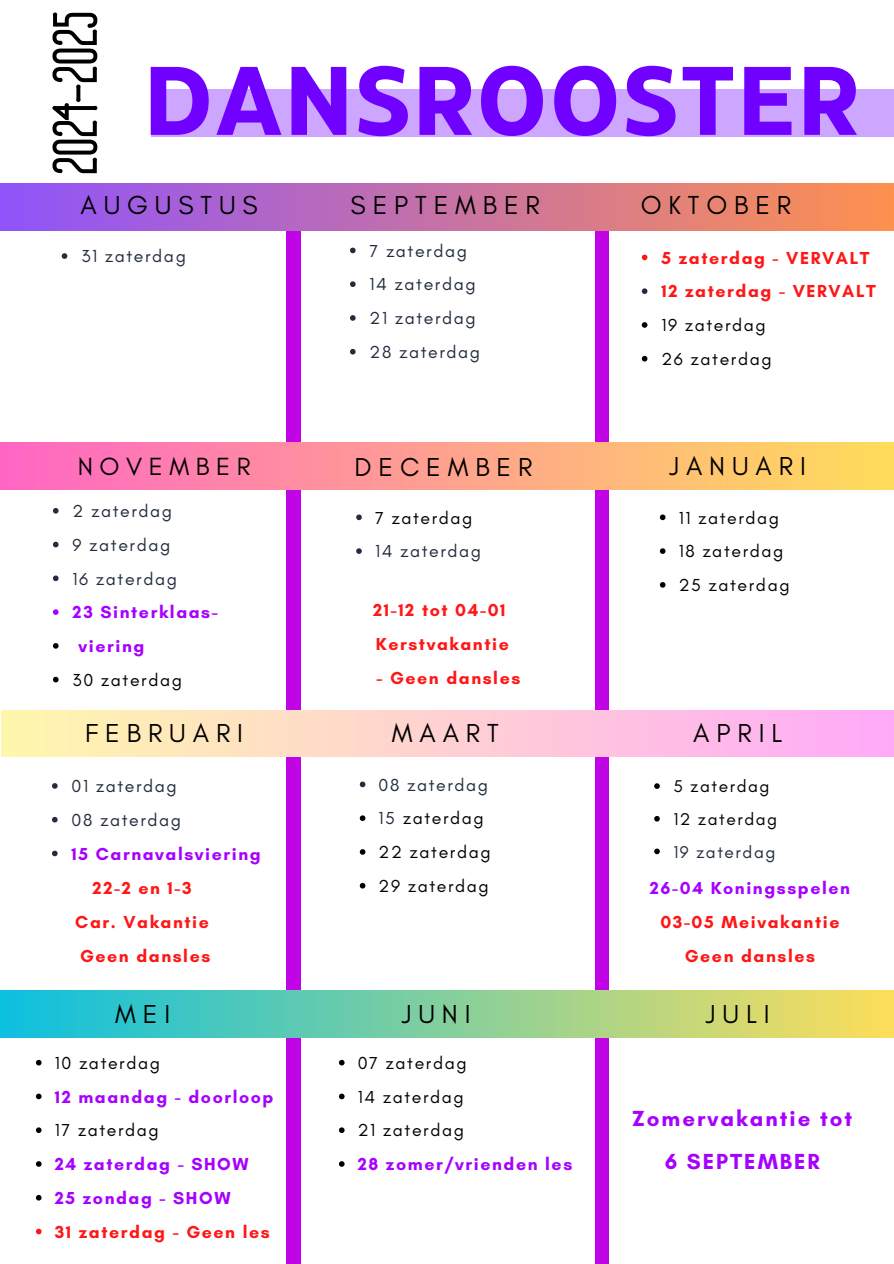
<style>
.page{position:relative;width:894px;height:1264px;background:#fff}
.page>*{position:absolute;margin:0;border:0;box-sizing:border-box;transform-origin:0 0}
.t1{font:700 97.05px "Eastman Grotesque";letter-spacing:.03em;color:#7000ff}
.t2{font:26.4px "Glacial Indifference";letter-spacing:.26em;color:#000}
.t3{font:25.35px "Glacial Indifference";letter-spacing:.26em;color:#000}
.t4{font:700 22.2px/42.8px "Glacial Indifference";letter-spacing:.09em;color:#a600ff;text-align:center}
.t5{font:700 17.7px/33.8px "Glacial Indifference";letter-spacing:.09em;color:#ff1616;text-align:center}
.t6{font:17.7px "Glacial Indifference";letter-spacing:.09em;color:#000}
.t7{font:17.7px "Glacial Indifference";letter-spacing:.09em;color:#232d3d}
.t8{font:700 17.7px "Glacial Indifference";letter-spacing:.09em;color:#a600ff}
.t9{font:17.25px "Glacial Indifference";letter-spacing:.09em;color:#000}
.t10{font:17.25px "Glacial Indifference";letter-spacing:.09em;color:#232d3d}
.s1{color:#232d3d}
.s2{color:#a600ff}
</style>
<div class="page">
<div style="left:287px;top:230px;width:13px;height:1033px;background:#c104e5"></div>
<div style="left:595px;top:230px;width:13px;height:1033px;background:#c104e5"></div>
<div style="left:0;top:184px;width:893px;height:46px;background:linear-gradient(to right,#8f54fb,#fe914f)"></div>
<div style="left:0;top:443px;width:893px;height:46px;background:linear-gradient(to right,#ff66c4,#ffdd5a)"></div>
<div style="left:1px;top:710px;width:892px;height:46px;background:linear-gradient(to right,#fff7ad,#ffaaf8)"></div>
<div style="left:0;top:990px;width:893px;height:47px;background:linear-gradient(to right,#0cc0df,#fdde5a)"></div>
<div style="left:151px;top:89px;width:742px;height:48px;background:#cda6ff"></div>
<svg style="left:350px;top:247px;width:5px;height:6px"></svg>
<svg style="left:350px;top:281px;width:5px;height:6px"></svg>
<svg style="left:350px;top:315px;width:5px;height:6px"></svg>
<svg style="left:350px;top:349px;width:5px;height:5px"></svg>
<svg style="left:53px;top:508px;width:6px;height:5px"></svg>
<svg style="left:53px;top:541px;width:6px;height:6px"></svg>
<svg style="left:53px;top:575px;width:6px;height:6px"></svg>
<svg style="left:53px;top:609px;width:6px;height:6px"></svg>
<svg style="left:53px;top:643px;width:6px;height:5px"></svg>
<svg style="left:53px;top:676px;width:6px;height:6px"></svg>
<svg style="left:356px;top:514px;width:6px;height:6px"></svg>
<svg style="left:356px;top:548px;width:6px;height:6px"></svg>
<svg style="left:62px;top:253px;width:5px;height:6px"></svg>
<svg style="left:659px;top:514px;width:6px;height:6px"></svg>
<svg style="left:659px;top:548px;width:6px;height:6px"></svg>
<svg style="left:659px;top:582px;width:6px;height:5px"></svg>
<svg style="left:52px;top:783px;width:6px;height:5px"></svg>
<svg style="left:52px;top:816px;width:6px;height:6px"></svg>
<svg style="left:52px;top:850px;width:6px;height:6px"></svg>
<svg style="left:654px;top:783px;width:5px;height:6px"></svg>
<svg style="left:654px;top:816px;width:5px;height:5px"></svg>
<svg style="left:654px;top:848px;width:5px;height:6px"></svg>
<svg style="left:359px;top:781px;width:6px;height:6px"></svg>
<svg style="left:359px;top:815px;width:6px;height:6px"></svg>
<svg style="left:359px;top:849px;width:6px;height:5px"></svg>
<svg style="left:359px;top:882px;width:6px;height:6px"></svg>
<svg style="left:36px;top:1059px;width:6px;height:6px"></svg>
<svg style="left:36px;top:1093px;width:6px;height:6px"></svg>
<svg style="left:36px;top:1127px;width:6px;height:5px"></svg>
<svg style="left:36px;top:1161px;width:6px;height:5px"></svg>
<svg style="left:36px;top:1194px;width:6px;height:6px"></svg>
<svg style="left:36px;top:1228px;width:6px;height:6px"></svg>
<svg style="left:52px;top:12px;width:46px;height:162px"></svg>
<svg style="left:641px;top:254px;width:6px;height:6px"></svg>
<svg style="left:641px;top:288px;width:6px;height:6px"></svg>
<svg style="left:641px;top:322px;width:6px;height:6px"></svg>
<svg style="left:641px;top:356px;width:6px;height:5px"></svg>
<svg style="left:339px;top:1059px;width:5px;height:6px"></svg>
<svg style="left:339px;top:1093px;width:5px;height:6px"></svg>
<svg style="left:339px;top:1127px;width:5px;height:5px"></svg>
<svg style="left:339px;top:1161px;width:5px;height:5px"></svg>
<h2 class="t1" style="left:144px;top:63px;width:715px">DANSROOSTER</h2>
<p class="t2" style="left:80px;top:189px;width:179px">AUGUSTUS</p>
<p class="t2" style="left:350px;top:189px;width:191px">SEPTEMBER</p>
<p class="t2" style="left:640px;top:189px;width:152px">OKTOBER</p>
<p class="t7" style="left:81px;top:245px;width:106px">31 zaterdag</p>
<p class="t7" style="left:369px;top:240px;width:99px">7 zaterdag</p>
<p class="t7" style="left:369px;top:273px;width:107px">14 zaterdag</p>
<p class="t7" style="left:369px;top:307px;width:108px">21 zaterdag</p>
<p class="t7" style="left:369px;top:341px;width:112px">28 zaterdag</p>
<h3 class="t5" style="left:661px;top:240px;width:209px">5 zaterdag - VERVALT</h3>
<h3 class="t5" style="left:661px;top:274px;width:216px">12 zaterdag - VERVALT</h3>
<h3 class="t6" style="left:661px;top:314px;width:106px">19 zaterdag</h3>
<p class="t6" style="left:661px;top:348px;width:112px">26 zaterdag</p>
<p class="t3" style="left:78px;top:451px;width:174px">NOVEMBER</p>
<p class="t2" style="left:354px;top:451px;width:179px">DECEMBER</p>
<h3 class="t2" style="left:669px;top:450px;width:138px">JANUARI</h3>
<h3 class="t7" style="left:73px;top:500px;width:101px">2 zaterdag</h3>
<h3 class="t7" style="left:73px;top:534px;width:99px">9 zaterdag</h3>
<p class="t7" style="left:73px;top:567px;width:106px">16 zaterdag</p>
<p class="t8" style="left:73px;top:601px;width:147px">23 Sinterklaas-</p>
<p class="t8" style="left:79px;top:635px;width:67px">viering</p>
<p class="t6" style="left:73px;top:669px;width:111px">30 zaterdag</p>
<p class="t6" style="left:375px;top:506px;width:99px">7 zaterdag</p>
<p class="t7" style="left:375px;top:540px;width:107px">14 zaterdag</p>
<p class="t6" style="left:678px;top:506px;width:102px">11 zaterdag</p>
<p class="t6" style="left:678px;top:540px;width:106px">18 zaterdag</p>
<p class="t6" style="left:678px;top:574px;width:112px">25 zaterdag</p>
<p class="t5" style="left:373px;top:593px;width:137px;text-align:left">21-12 tot 04-01<br>Kerstvakantie</p>
<p class="t5" style="left:376px;top:660px;width:145px">- Geen dansles</p>
<h1 class="t2" style="left:85px;top:717px;width:159px">FEBRUARI</h1>
<p class="t2" style="left:392px;top:717px;width:108px">MAART</p>
<p class="t2" style="left:693px;top:717px;width:90px">APRIL</p>
<p class="t7" style="left:378px;top:773px;width:111px">08 zaterdag</p>
<p class="t6" style="left:378px;top:807px;width:106px"><span class="s1">15</span> zaterdag</p>
<p class="t6" style="left:378px;top:841px;width:113px">22 zaterdag</p>
<p class="t6" style="left:378px;top:875px;width:112px">29 zaterdag</p>
<p class="t7" style="left:72px;top:775px;width:107px">01 zaterdag</p>
<h5 class="t7" style="left:72px;top:809px;width:111px">08 zaterdag</h5>
<h3 class="t8" style="left:72px;top:842px;width:190px">15 Carnavalsviering</h3>
<h3 class="t9" style="left:673px;top:776px;width:98px">5 zaterdag</h3>
<h3 class="t9" style="left:673px;top:808px;width:105px">12 zaterdag</h3>
<p class="t10" style="left:673px;top:841px;width:103px">19 zaterdag</p>
<p class="t5" style="left:75px;top:871px;width:136px">22-2 en 1-3<br>Car. Vakantie<br>Geen dansles</p>
<p class="t5" style="left:649px;top:871px;width:201px"><span class="s2">26-04 Koningsspelen<br></span>03-05 Meivakantie<br>Geen dansles</p>
<h3 class="t2" style="left:115px;top:997px;width:56px">MEI</h3>
<h3 class="t2" style="left:402px;top:997px;width:70px">JUNI</h3>
<h3 class="t2" style="left:705px;top:997px;width:65px">JULI</h3>
<p class="t6" style="left:55px;top:1052px;width:107px">10 zaterdag</p>
<p class="t8" style="left:55px;top:1085px;width:220px">12 maandag - doorloop</p>
<p class="t6" style="left:55px;top:1119px;width:105px">17 zaterdag</p>
<p class="t8" style="left:55px;top:1153px;width:195px">24 zaterdag - SHOW</p>
<p class="t8" style="left:55px;top:1187px;width:177px">25 zondag - SHOW</p>
<h5 class="t5" style="left:55px;top:1214px;width:216px">31 zaterdag - Geen les</h5>
<p class="t6" style="left:357px;top:1052px;width:110px">07 zaterdag</p>
<p class="t6" style="left:357px;top:1085px;width:107px">14 zaterdag</p>
<p class="t6" style="left:357px;top:1119px;width:108px">21 zaterdag</p>
<p class="t8" style="left:357px;top:1153px;width:216px">28 zomer/vrienden les</p>
<p class="t4" style="left:632px;top:1096px;width:221px">Zomervakantie tot<br>6 SEPTEMBER</p>
</div>
